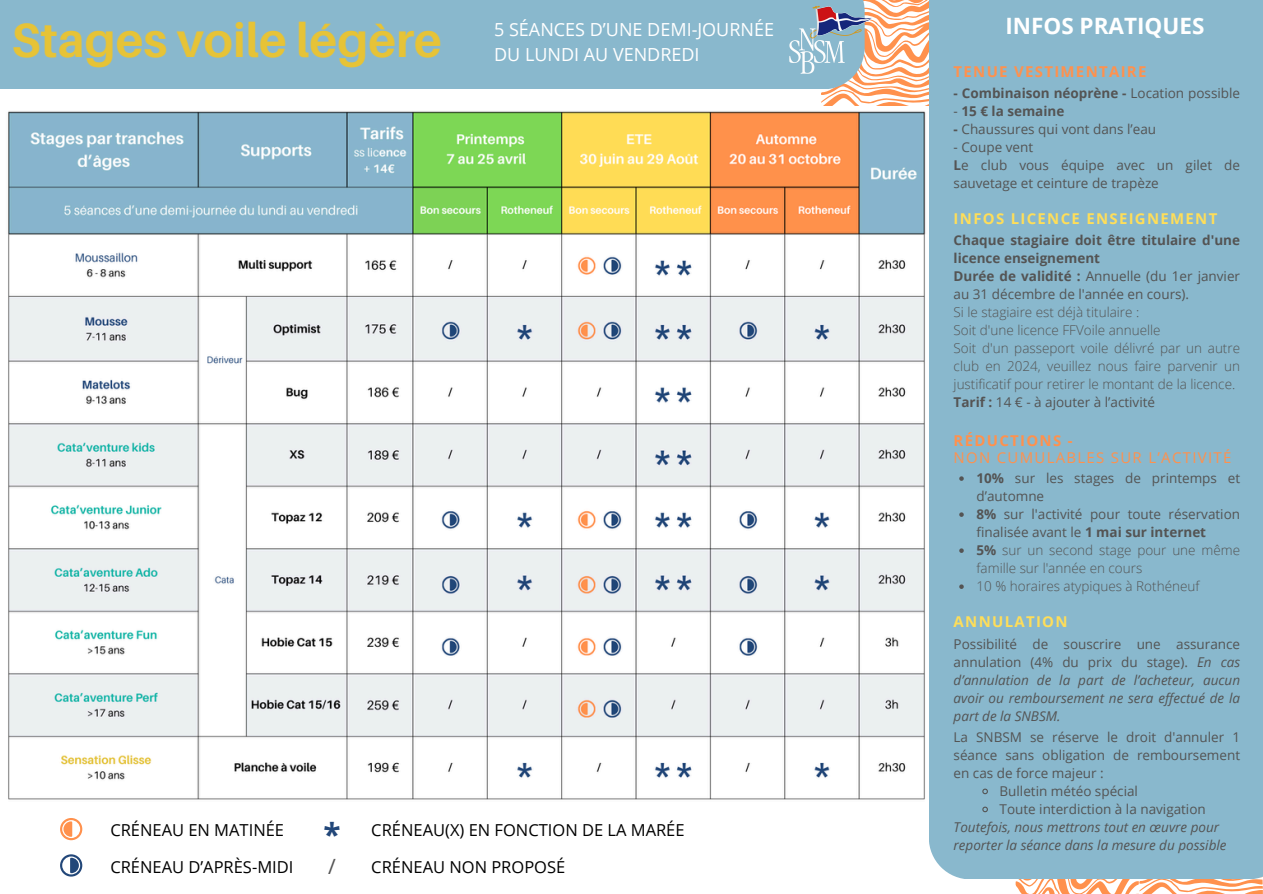
<style>
.page{position:relative;width:1263px;height:894px;background:#fff}
.page>*{position:absolute;margin:0;border:0;box-sizing:border-box;transform-origin:0 0}
.t1{font:700 48px "Aileron";color:#e6c337}
.t2{font:700 31.5px "Open Sans";color:#224779}
.t3{font:700 22.5px "Open Sans";color:#fff}
.t4{font:21px "Open Sans";color:#545454}
.t5{font:18px/24.8px "Open Sans";color:#fff}
.t6{font:16.5px "Open Sans";color:#000}
.t7{font:15px/16.8px "Open Sans";letter-spacing:.09em;color:#ff914d}
.t8{font:700 15px "Open Sans";letter-spacing:.09em;color:#ffde59}
.t9{font:700 15px "Open Sans";letter-spacing:.09em;color:#ff914d}
.t10{font:13.5px/18px "Open Sans";color:#545454}
.t11{font:300 13.5px/18px "Open Sans";color:#545454}
.t12{font:italic 13.5px/18px "Open Sans";color:#545454;text-align:justify}
.t13{font:700 13.5px/18px "Open Sans";color:#545454}
.s1{font-weight:400}
.s2{font-weight:700}
.s3{font-style:normal}
</style>
<div class="page">
<svg style="left:821px;top:0;width:108px;height:106px"></svg>
<img style="left:8px;top:111px;width:918px;height:689px">
<svg style="left:1015px;top:878px;width:248px;height:15px"></svg>
<div style="left:929px;top:0;width:334px;height:878px;background:#89b8cd"></div>
<svg style="left:60px;top:854px;width:22px;height:22px"></svg>
<svg style="left:60px;top:818px;width:22px;height:22px"></svg>
<div style="left:0;top:0;width:865px;height:89px;background:#89b8cd"></div>
<img style="left:789px;top:0;width:86px;height:89px">
<svg style="left:959px;top:476px;width:5px;height:4px"></svg>
<svg style="left:959px;top:512px;width:5px;height:4px"></svg>
<svg style="left:959px;top:548px;width:5px;height:4px"></svg>
<svg style="left:959px;top:584px;width:5px;height:4px"></svg>
<svg style="left:981px;top:787px;width:8px;height:7px"></svg>
<svg style="left:981px;top:805px;width:8px;height:7px"></svg>
<p class="t1" style="left:11px;top:10px;width:432px">Stages voile légère</p>
<p class="t5" style="left:494px;top:17px;width:281px">5 SÉANCES D’UNE DEMI-JOURNÉE<br>DU LUNDI AU VENDREDI</p>
<h3 class="t6" style="left:110px;top:818px;width:175px">CRÉNEAU EN MATINÉE</h3>
<h1 class="t6" style="left:110px;top:854px;width:185px">CRÉNEAU D’APRÈS-MIDI</h1>
<h2 class="t6" style="left:371px;top:818px;width:315px">CRÉNEAU(X) EN FONCTION DE LA MARÉE</h2>
<h4 class="t2" style="left:324px;top:812px;width:19px">*</h4>
<p class="t4" style="left:328px;top:850px;width:9px">/</p>
<p class="t6" style="left:371px;top:854px;width:196px">CRÉNEAU NON PROPOSÉ</p>
<p class="t3" style="left:1005px;top:10px;width:200px">INFOS PRATIQUES</p>
<p class="t9" style="left:954px;top:61px;width:194px">TENUE VESTIMENTAIRE</p>
<p class="t13" style="left:954px;top:84px;width:288px">- Combinaison néoprène - <span class="s1">Location possible</span></p>
<p class="t13" style="left:954px;top:102px;width:112px"><span class="s1">-</span> 15 € la semaine</p>
<p class="t10" style="left:954px;top:120px;width:204px"><span class="s2">-</span> Chaussures qui vont dans l’eau</p>
<p class="t10" style="left:954px;top:138px;width:81px">- Coupe vent</p>
<p class="t10" style="left:954px;top:156px;width:288px"><span class="s2">L</span>e club vous équipe avec un gilet de sauvetage et ceinture de trapèze</p>
<p class="t8" style="left:954px;top:208px;width:265px">INFOS LICENCE ENSEIGNEMENT</p>
<p class="t13" style="left:954px;top:230px;width:288px">Chaque stagiaire doit être titulaire d'une licence enseignement</p>
<h5 class="t10" style="left:954px;top:266px;width:288px"><span class="s2">Durée de validité :</span> Annuelle (du 1er janvier au 31 décembre de l'année en cours).</h5>
<p class="t11" style="left:954px;top:302px;width:187px">Si le stagiaire est déjà titulaire :</p>
<p class="t11" style="left:954px;top:320px;width:208px">Soit d'une licence FFVoile annuelle</p>
<p class="t11" style="left:954px;top:338px;width:288px;text-align:justify">Soit d'un passeport voile délivré par un autre club en 2024, veuillez nous faire parvenir un justificatif pour retirer le montant de la licence.</p>
<p class="t10" style="left:954px;top:392px;width:203px"><span class="s2">Tarif :</span> 14 € - à ajouter à l’activité</p>
<h4 class="t7" style="left:954px;top:432px;width:279px"><span class="s2">RÉDUCTIONS -<br></span>NON CUMULABLES SUR L’ACTIVITÉ</h4>
<p class="t10" style="left:976px;top:468px;width:265px"><span class="s2">10%</span> sur les stages de printemps et d’automne</p>
<p class="t10" style="left:976px;top:504px;width:265px"><span class="s2">8%</span> sur l'activité pour toute réservation finalisée avant le <span class="s2">1 mai sur internet</span></p>
<p class="t11" style="left:976px;top:540px;width:265px"><span class="s2">5%</span> sur un second stage pour une même</p>
<p class="t11" style="left:976px;top:558px;width:224px">famille sur l'année en cours<br>10 % horaires atypiques à Rothéneuf</p>
<h4 class="t8" style="left:954px;top:611px;width:115px">ANNULATION</h4>
<p class="t12" style="left:954px;top:634px;width:288px"><span class="s3">Possibilité de souscrire une assurance annulation (4% du prix du stage).</span> En cas d’annulation de la part de l’acheteur, aucun avoir ou remboursement ne sera effectué de la part de la SNBSM.</p>
<p class="t10" style="left:954px;top:727px;width:288px;text-align:justify">La SNBSM se réserve le droit d'annuler 1 séance sans obligation de remboursement en cas de force majeur :</p>
<p class="t10" style="left:999px;top:781px;width:140px">Bulletin météo spécial</p>
<p class="t10" style="left:999px;top:799px;width:208px">Toute interdiction à la navigation</p>
<p class="t12" style="left:954px;top:817px;width:274px">Toutefois, nous mettrons tout en œuvre pour reporter la séance dans la mesure du possible</p>
</div>
